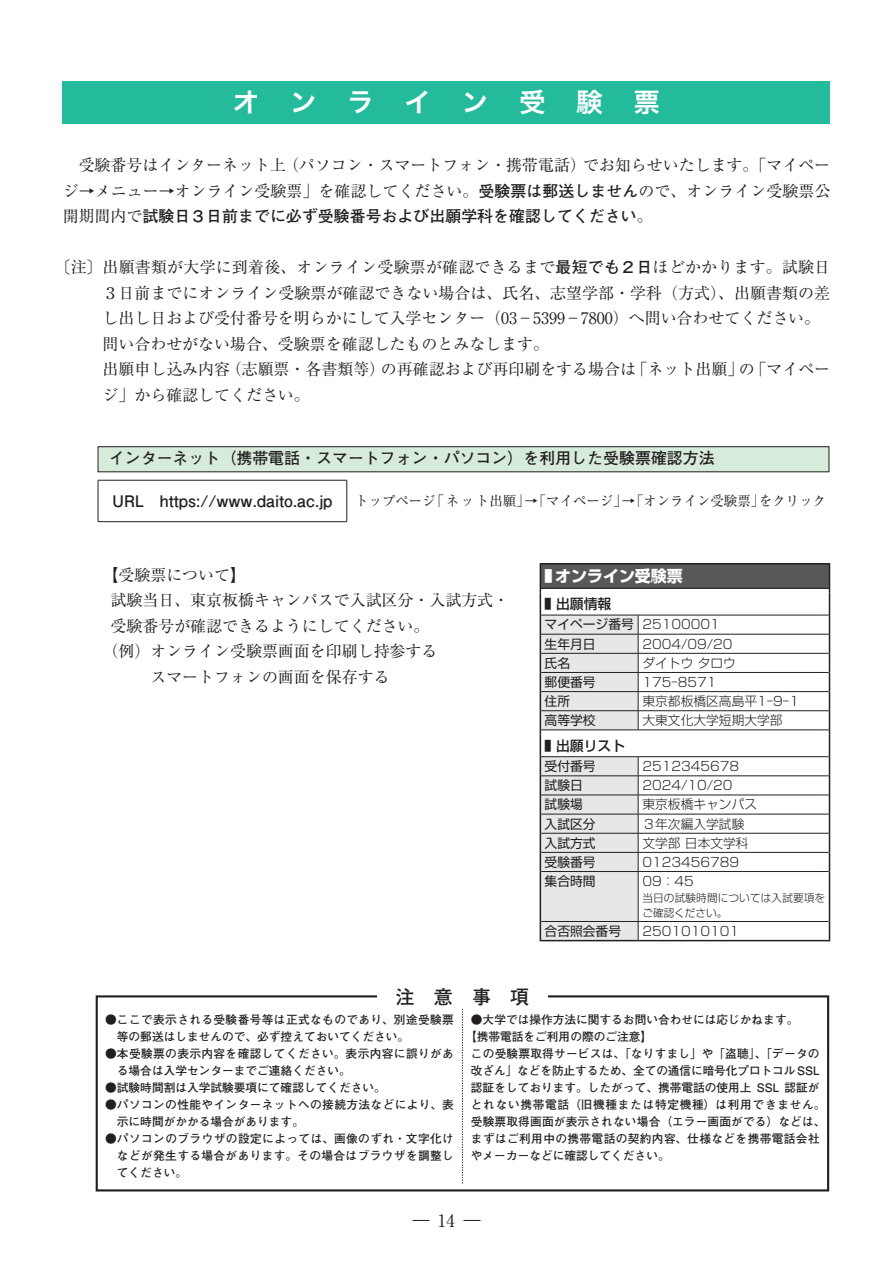
<style>
.page{position:relative;width:893px;height:1263px;background:#fff}
.page>*{position:absolute;margin:0;border:0;box-sizing:border-box;transform-origin:0 0}
.t1{font:26.55px "Hira Kaku Pro W6";letter-spacing:1.155em;color:#fff}
.t2{font:19.2px "Futo Go B101 Pr 6 Bold 90 msp RKSJ H";color:#231f20}
.t3{font:16.95px "Ryumin Pro";color:#231f20}
.t4{font:15.9px/25.5px "Ryumin Pro";color:#231f20;text-align:right}
.t5{font:700 15.9px "Futo Go B101 Pro";color:#231f20}
.t6{font:700 15.9px "Shin Go Pro";color:#fff;scale:.5 1}
.t7{font:13.8px "Ryumin Pro";color:#231f20}
.t8{font:500 13.8px "Shin Go Pro";color:#231f20;scale:.5 1}
.t9{font:300 12.75px "Shin Go Pro";color:#231f20}
.t10{font:12.75px/19.2px "Shin Go Pro";color:#231f20}
.t11{font:11.7px/17px "Futo Go B101 Pr 6 Bold 90 msp RKSJ H";letter-spacing:.015em;color:#231f20;text-align:justify}
.t12{font:11.7px/17px "Futo Go B101 Pr 6 Bold 90 msp RKSJ H";letter-spacing:.035em;color:#231f20}
.t13{font:11.7px "Futo Go B101 Pr 6 Bold 90 msp RKSJ H";letter-spacing:-.01em;color:#231f20}
.t14{font:11.7px "Futo Go B101 Pr 6 Bold 90 msp RKSJ H";letter-spacing:.055em;color:#231f20}
.t15{font:300 10.65px/14.9px "Shin Go Pro";letter-spacing:.01em;color:#231f20}
.s1{font-family:"Futo Go B101 Pro";font-weight:700}
.s2{font-family:"Ryumin Pro";font-weight:400}
.s3{font-weight:300}
</style>
<div class="page">
<svg style="left:412px;top:1220px;width:17px;height:1px"></svg>
<svg style="left:463px;top:1220px;width:17px;height:1px"></svg>
<div style="left:98px;top:447px;width:731px;height:25px;background:#d7ebdb"></div>
<div style="left:98px;top:446px;width:731px;height:26px;border:1px solid #231f20"></div>
<hr style="left:98px;top:480px;width:249px;height:1px;background:#231f20">
<hr style="left:98px;top:480px;width:1px;height:41px;background:#231f20">
<hr style="left:347px;top:480px;width:1px;height:41px;background:#231f20">
<hr style="left:98px;top:521px;width:249px;height:1px;background:#231f20">
<div style="left:96px;top:995px;width:733px;height:196px;border:2px solid #231f20"></div>
<svg style="left:462px;top:1009px;width:1px;height:174px"></svg>
<div style="left:377px;top:984px;width:170px;height:25px;background:#fff"></div>
<div style="left:63px;top:81px;width:767px;height:42px;background:#24bb9d"></div>
<div style="left:540px;top:564px;width:289px;height:24px;background:#57585a"></div>
<hr style="left:638px;top:588px;width:191px;height:1px;background:#231f20">
<hr style="left:638px;top:615px;width:191px;height:1px;background:#231f20">
<hr style="left:638px;top:634px;width:191px;height:1px;background:#231f20">
<hr style="left:638px;top:653px;width:191px;height:1px;background:#231f20">
<hr style="left:638px;top:672px;width:191px;height:1px;background:#231f20">
<hr style="left:638px;top:691px;width:191px;height:1px;background:#231f20">
<hr style="left:638px;top:710px;width:191px;height:1px;background:#231f20">
<hr style="left:638px;top:730px;width:191px;height:1px;background:#231f20">
<hr style="left:638px;top:756px;width:191px;height:1px;background:#231f20">
<hr style="left:638px;top:775px;width:191px;height:1px;background:#231f20">
<hr style="left:638px;top:795px;width:191px;height:1px;background:#231f20">
<hr style="left:638px;top:814px;width:191px;height:1px;background:#231f20">
<hr style="left:638px;top:833px;width:191px;height:1px;background:#231f20">
<hr style="left:638px;top:852px;width:191px;height:1px;background:#231f20">
<hr style="left:638px;top:871px;width:191px;height:1px;background:#231f20">
<hr style="left:638px;top:921px;width:191px;height:1px;background:#231f20">
<hr style="left:540px;top:563px;width:98px;height:1px;background:#231f20">
<hr style="left:638px;top:563px;width:192px;height:1px;background:#231f20">
<svg style="left:829px;top:564px;width:1px;height:307px"></svg>
<hr style="left:829px;top:871px;width:1px;height:50px;background:#231f20">
<svg style="left:540px;top:564px;width:99px;height:376px"></svg>
<svg style="left:829px;top:921px;width:1px;height:19px"></svg>
<hr style="left:540px;top:940px;width:98px;height:1px;background:#231f20">
<hr style="left:638px;top:940px;width:192px;height:1px;background:#231f20">
<h1 class="t1" style="left:233px;top:80px;width:429px">オンライン受験票</h1>
<p class="t4" style="left:63px;top:152px;width:769px">受験番号はインターネット上（パソコン・スマートフォン・携帯電話）でお知らせいたします。「マイページ→メニュー→オンライン受験票」を確認してください。<span class="s1">受験票は郵送しません</span>ので、オンライン受験票公</p>
<p class="t5" style="left:63px;top:204px;width:591px"><span class="s2">開期間内で</span>試験日３日前までに必ず受験番号および出願学科を確認してください<span class="s2">。</span></p>
<p class="t4" style="left:55px;top:254px;width:777px">〔注〕出願書類が大学に到着後、オンライン受験票が確認できるまで<span class="s1">最短でも２日</span>ほどかかります。試験日</p>
<p class="t4" style="left:103px;top:279px;width:729px">３日前までにオンライン受験票が確認できない場合は、氏名、志望学部・学科（方式）、出願書類の差</p>
<p class="t4" style="left:103px;top:305px;width:719px">し出し日および受付番号を明らかにして入学センター（03−5399−7800）へ問い合わせてください。</p>
<p class="t4" style="left:71px;top:330px;width:480px">　　問い合わせがない場合、受験票を確認したものとみなします。</p>
<p class="t4" style="left:71px;top:356px;width:761px">　　出願申し込み内容（志願票・各書類等）の再確認および再印刷をする場合は「ネット出願」の「マイペー</p>
<p class="t4" style="left:103px;top:381px;width:209px">ジ」から確認してください。</p>
<p class="t5" style="left:109px;top:445px;width:607px">インターネット（携帯電話・スマートフォン・パソコン）を利用した受験票確認方法</p>
<p class="t5" style="left:112px;top:488px;width:222px">URL　https://www.daito.ac.jp</p>
<p class="t7" style="left:355px;top:490px;width:472px">トップページ「ネット出願」→「マイページ」→「オンライン受験票」をクリック</p>
<p class="t4" style="left:103px;top:561px;width:145px">【受験票について】</p>
<p class="t4" style="left:111px;top:586px;width:400px">試験当日、東京板橋キャンパスで入試区分・入試方式・</p>
<p class="t4" style="left:111px;top:612px;width:320px">受験番号が確認できるようにしてください。</p>
<p class="t4" style="left:103px;top:637px;width:336px">（例）オンライン受験票画面を印刷し持参する</p>
<p class="t4" style="left:150px;top:663px;width:241px">スマートフォンの画面を保存する</p>
<p class="t6" style="left:545px;top:563px;width:278px">■ オンライン受験票</p>
<p class="t8" style="left:545px;top:592px;width:135px">■ 出願情報</p>
<p class="t10" style="left:545px;top:613px;width:177px">マイページ番号 <span class="s3">25100001</span>生年月日</p>
<p class="t9" style="left:642px;top:633px;width:92px">2004/09/20</p>
<p class="t10" style="left:545px;top:652px;width:27px">氏名</p>
<p class="t9" style="left:642px;top:652px;width:95px">ダイトウ タロウ</p>
<p class="t10" style="left:545px;top:671px;width:53px">郵便番号</p>
<p class="t9" style="left:642px;top:671px;width:76px">175–8571</p>
<p class="t10" style="left:545px;top:690px;width:27px">住所</p>
<p class="t9" style="left:642px;top:691px;width:158px">東京都板橋区高島平1–9–1</p>
<p class="t10" style="left:545px;top:709px;width:53px">高等学校</p>
<p class="t9" style="left:642px;top:710px;width:142px">大東文化大学短期大学部</p>
<p class="t8" style="left:545px;top:734px;width:163px">■ 出願リスト</p>
<p class="t10" style="left:545px;top:755px;width:53px">受付番号</p>
<p class="t9" style="left:642px;top:756px;width:98px">2512345678</p>
<p class="t10" style="left:545px;top:774px;width:40px">試験日</p>
<p class="t9" style="left:642px;top:775px;width:92px">2024/10/20</p>
<p class="t10" style="left:545px;top:793px;width:40px">試験場</p>
<p class="t9" style="left:642px;top:794px;width:116px">東京板橋キャンパス</p>
<p class="t10" style="left:545px;top:812px;width:53px">入試区分</p>
<p class="t9" style="left:642px;top:813px;width:104px">３年次編入学試験</p>
<p class="t10" style="left:545px;top:832px;width:53px">入試方式</p>
<p class="t9" style="left:642px;top:832px;width:108px">文学部 日本文学科</p>
<p class="t10" style="left:545px;top:851px;width:53px">受験番号</p>
<p class="t9" style="left:642px;top:851px;width:98px">0123456789</p>
<p class="t10" style="left:545px;top:870px;width:53px">集合時間</p>
<p class="t9" style="left:642px;top:871px;width:53px">09：45</p>
<p class="t15" style="left:642px;top:889px;width:184px">当日の試験時間については入試要項をご確認ください。</p>
<p class="t10" style="left:545px;top:920px;width:78px">合否照会番号</p>
<p class="t9" style="left:642px;top:920px;width:98px">2501010101</p>
<p class="t2" style="left:395px;top:981px;width:135px">注　意　事　項</p>
<p class="t12" style="left:117px;top:1010px;width:338px;text-indent:-12px">●ここで表示される受験番号等は正式なものであり、別途受験票等の郵送はしませんので、必ず控えておいてください。</p>
<p class="t12" style="left:117px;top:1044px;width:339px;text-indent:-12px">●本受験票の表示内容を確認してください。表示内容に誤りがある場合は入学センターまでご連絡ください。</p>
<p class="t11" style="left:105px;top:1078px;width:282px">●試験時間割は入学試験要項にて確認してください。</p>
<p class="t12" style="left:117px;top:1095px;width:338px;text-indent:-12px">●パソコンの性能やインターネットへの接続方法などにより、表示に時間がかかる場合があります。</p>
<p class="t11" style="left:117px;top:1129px;width:339px;text-indent:-12px">●パソコンのブラウザの設定によっては、画像のずれ・文字化けなどが発生する場合があります。その場合はブラウザを調整してください。</p>
<p class="t11" style="left:471px;top:1010px;width:329px">●大学では操作方法に関するお問い合わせには応じかねます。</p>
<p class="t11" style="left:465px;top:1027px;width:189px">【携帯電話をご利用の際のご注意】</p>
<p class="t11" style="left:471px;top:1044px;width:350px">この受験票取得サービスは、「なりすまし」や「盗聴」、「データの</p>
<p class="t13" style="left:471px;top:1061px;width:350px">改ざん」などを防止するため、全ての通信に暗号化プロトコルSSL</p>
<p class="t11" style="left:471px;top:1078px;width:350px">認証をしております。したがって、携帯電話の使用上 SSL 認証が</p>
<p class="t14" style="left:471px;top:1095px;width:356px">とれない携帯電話（旧機種または特定機種）は利用できません。</p>
<p class="t11" style="left:471px;top:1112px;width:356px">受験票取得画面が表示されない場合（エラー画面がでる）などは、</p>
<p class="t11" style="left:471px;top:1129px;width:350px">まずはご利用中の携帯電話の契約内容、仕様などを携帯電話会社</p>
<p class="t11" style="left:471px;top:1146px;width:200px">やメーカーなどに確認してください。</p>
<p class="t3" style="left:438px;top:1207px;width:19px">14</p>
</div>
